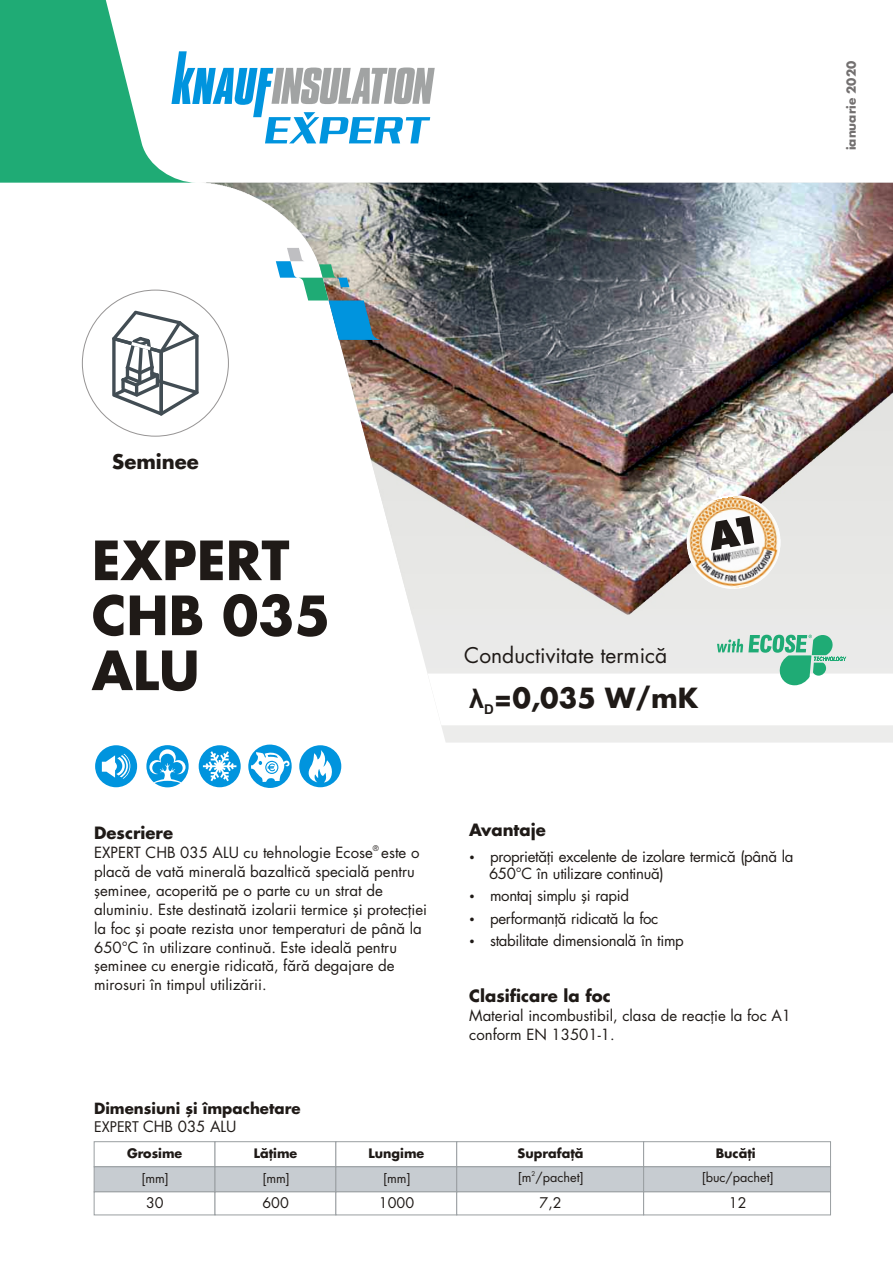
<style>
.page{position:relative;width:893px;height:1263px;background:#fff}
.page>*{position:absolute;margin:0;border:0;box-sizing:border-box;transform-origin:0 0}
.t1{font:700 52.5px/55.1px "Futura CE";color:#1f1a17}
.t2{font:700 27px "Futura CE";color:#1f1a17}
.t3{font:21px "Futura CE";color:#1f1a17}
.t4{font:700 19.65px "Futura CE";color:#1f1a17}
.t5{font:700 16.5px "Futura CE";color:#1f1a17}
.t6{font:15px/18.8px "Futura CE";color:#1f1a17}
.t7{font:15px/17px "Futura CE";letter-spacing:-.02em;color:#1f1a17}
.t8{font:700 15px/18.3px "Futura CE";color:#1f1a17}
.t9{font:14.25px "Futura CE";color:#1f1a17}
.t10{font:700 13.5px "Arial";color:#1f1a17}
.t11{font:700 12.75px "Futura CE";color:#1f1a17}
.t12{font:12.75px "Futura CE";color:#1f1a17}
.t13{font:700 12px "Futura CE";color:#737070}
.t14{font:7.5px "Futura CE";color:#1f1a17}
.t15{font:6.3px "Futura CE";color:#1f1a17}
.s1{font-family:"Arial"}
.s2{font-weight:400;font-size:14.25px}
.s3{font-weight:400}
</style>
<div class="page">
<svg style="left:196px;top:302px;width:697px;height:440px"></svg>
<img style="left:206px;top:183px;width:687px;height:431px">
<svg style="left:0;top:0;width:435px;height:183px"></svg>
<svg style="left:276px;top:248px;width:105px;height:92px"></svg>
<svg style="left:146px;top:745px;width:43px;height:42px"></svg>
<svg style="left:248px;top:744px;width:44px;height:44px"></svg>
<svg style="left:95px;top:745px;width:42px;height:42px"></svg>
<svg style="left:199px;top:745px;width:42px;height:42px"></svg>
<svg style="left:299px;top:745px;width:42px;height:42px"></svg>
<div style="left:82px;top:290px;width:147px;height:146px;background:#fff;border:1px solid #969494;border-radius:50%"></div>
<svg style="left:94px;top:1141px;width:737px;height:74px"></svg>
<svg style="left:683px;top:491px;width:101px;height:102px"></svg>
<svg style="left:112px;top:311px;width:87px;height:105px"></svg>
<svg style="left:428px;top:635px;width:465px;height:90px"></svg>
<p class="t13" style="left:847px;top:150px;width:91px;rotate:-90deg">ianuarie 2020</p>
<h3 class="t4" style="left:112px;top:454px;width:88px">Seminee</h3>
<h1 class="t1" style="left:92px;top:540px;width:240px">EXPERT<br>CHB 035<br>ALU</h1>
<h3 class="t3" style="left:464px;top:648px;width:205px">Conductivitate termică</h3>
<h2 class="t2" style="left:469px;top:688px;width:230px"><span class="s1">λ</span> =0,035 W/mK</h2>
<p class="t10" style="left:484px;top:704px;width:11px">D</p>
<p class="t5" style="left:94px;top:827px;width:80px">Descriere</p>
<p class="t6" style="left:94px;top:846px;width:280px">EXPERT CHB 035 ALU cu tehnologie Ecose</p>
<p class="t14" style="left:373px;top:846px;width:7px">®</p>
<p class="t6" style="left:94px;top:846px;width:335px;text-indent:287px">este o placă de vată minerală bazaltică specială pentru şeminee, acoperită pe o parte cu un strat de aluminiu. Este destinată izolarii termice şi protecţiei la foc şi poate rezista unor temperaturi de până la 650°C în utilizare continuă. Este ideală pentru şeminee cu energie ridicată, fără degajare de mirosuri în timpul utilizării.</p>
<p class="t5" style="left:469px;top:824px;width:78px">Avantaje</p>
<p class="t7" style="left:489px;top:850px;width:306px;text-indent:-20px">•proprietăţi excelente de izolare termică (până la<br>650°C în utilizare continuă)</p>
<p class="t7" style="left:469px;top:890px;width:161px">•montaj simplu şi rapid</p>
<p class="t7" style="left:469px;top:912px;width:191px">•performanţă ridicată la foc</p>
<p class="t7" style="left:469px;top:935px;width:216px">•stabilitate dimensională în timp</p>
<p class="t5" style="left:469px;top:990px;width:143px">Clasificare la foc</p>
<p class="t6" style="left:469px;top:1008px;width:323px">Material incombustibil, clasa de reacţie la foc A1 conform EN 13501-1.</p>
<p class="t8" style="left:94px;top:1101px;width:208px">Dimensiuni şi împachetare<br><span class="s2">EXPERT</span> <span class="s3">CHB 035 ALU</span></p>
<p class="t11" style="left:127px;top:1149px;width:57px">Grosime</p>
<p class="t12" style="left:141px;top:1174px;width:29px">[mm]</p>
<p class="t9" style="left:146px;top:1198px;width:19px">30</p>
<p class="t9" style="left:262px;top:1198px;width:28px">600</p>
<p class="t9" style="left:379px;top:1198px;width:37px">1000</p>
<p class="t11" style="left:254px;top:1149px;width:45px">Lăţime</p>
<p class="t11" style="left:369px;top:1149px;width:57px">Lungime</p>
<p class="t12" style="left:262px;top:1174px;width:29px">[mm]</p>
<p class="t12" style="left:383px;top:1174px;width:29px">[mm]</p>
<p class="t11" style="left:517px;top:1149px;width:68px">Suprafaţă</p>
<p class="t11" style="left:716px;top:1149px;width:42px">Bucăţi</p>
<p class="t15" style="left:532px;top:1171px;width:5px">2</p>
<p class="t12" style="left:518px;top:1173px;width:67px">[m /pachet]</p>
<p class="t12" style="left:702px;top:1173px;width:74px">[buc/pachet]</p>
<p class="t9" style="left:540px;top:1198px;width:23px">7,2</p>
<p class="t9" style="left:729px;top:1198px;width:19px">12</p>
</div>
